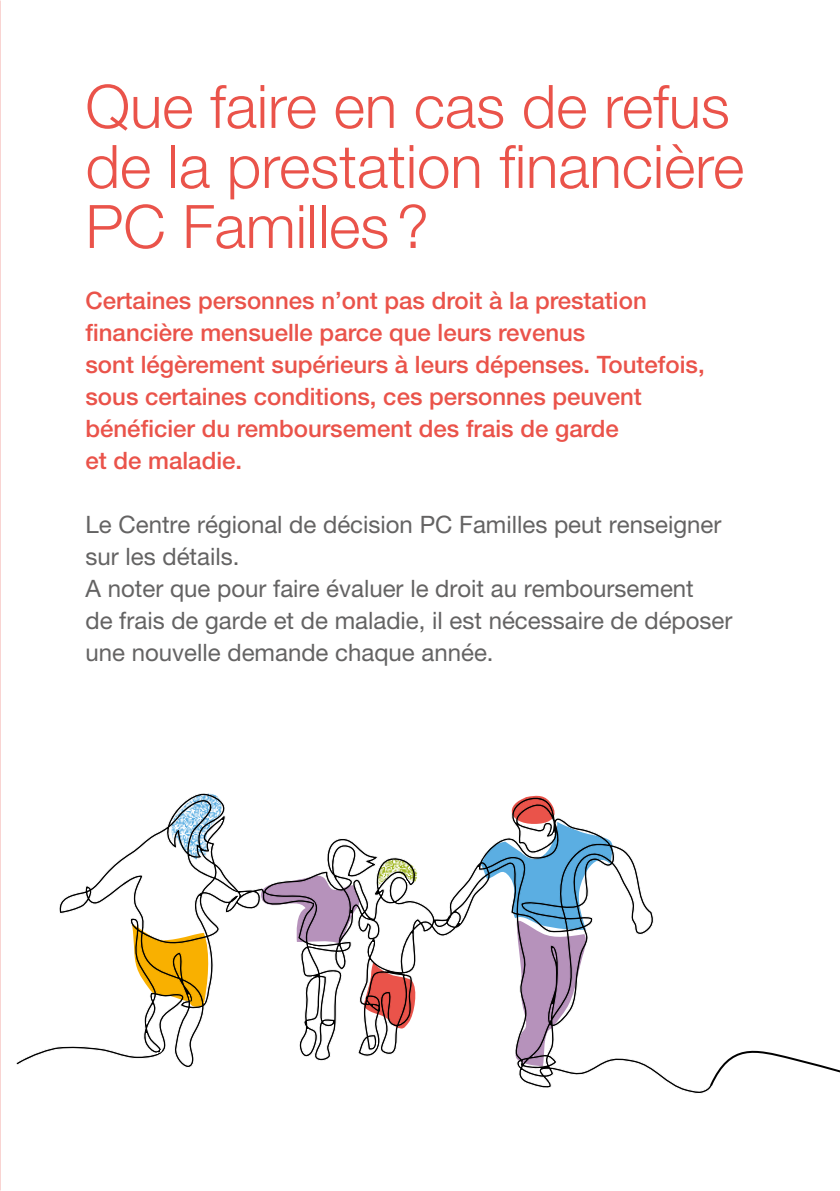
<style>
.page{position:relative;width:840px;height:1191px;background:#fff}
.page>*{position:absolute;margin:0;border:0;box-sizing:border-box;transform-origin:0 0}
.t1{font:300 60px/60px "Helvetica Neue LT Pro";color:#ea534a}
.t2{font:500 24px/32px "Helvetica Neue LT Pro";color:#ea534a}
.t3{font:24px/32px "Helvetica Neue LT Pro";color:#646363}
</style>
<div class="page">
<svg style="left:16px;top:835px;width:692px;height:258px"></svg>
<svg style="left:154px;top:793px;width:85px;height:68px"></svg>
<svg style="left:132px;top:924px;width:79px;height:84px"></svg>
<svg style="left:260px;top:873px;width:99px;height:70px"></svg>
<svg style="left:360px;top:844px;width:73px;height:42px"></svg>
<svg style="left:361px;top:962px;width:57px;height:67px"></svg>
<svg style="left:708px;top:1050px;width:131px;height:41px"></svg>
<svg style="left:479px;top:795px;width:135px;height:271px"></svg>
<h1 class="t1" style="left:85px;top:75px;width:660px">Que faire en cas de refus de la prestation financière<br>PC Familles?</h1>
<p class="t2" style="left:85px;top:284px;width:620px">Certaines personnes n’ont pas droit à la prestation financière mensuelle parce que leurs revenus<br>sont légèrement supérieurs à leurs dépenses. Toutefois, sous certaines conditions, ces personnes peuvent bénéficier du remboursement des frais de garde<br>et de maladie.</p>
<p class="t3" style="left:85px;top:508px;width:648px">Le Centre régional de décision PC Familles peut renseigner sur les détails.<br>A noter que pour faire évaluer le droit au remboursement<br>de frais de garde et de maladie, il est nécessaire de déposer une nouvelle demande chaque année.</p>
</div>
